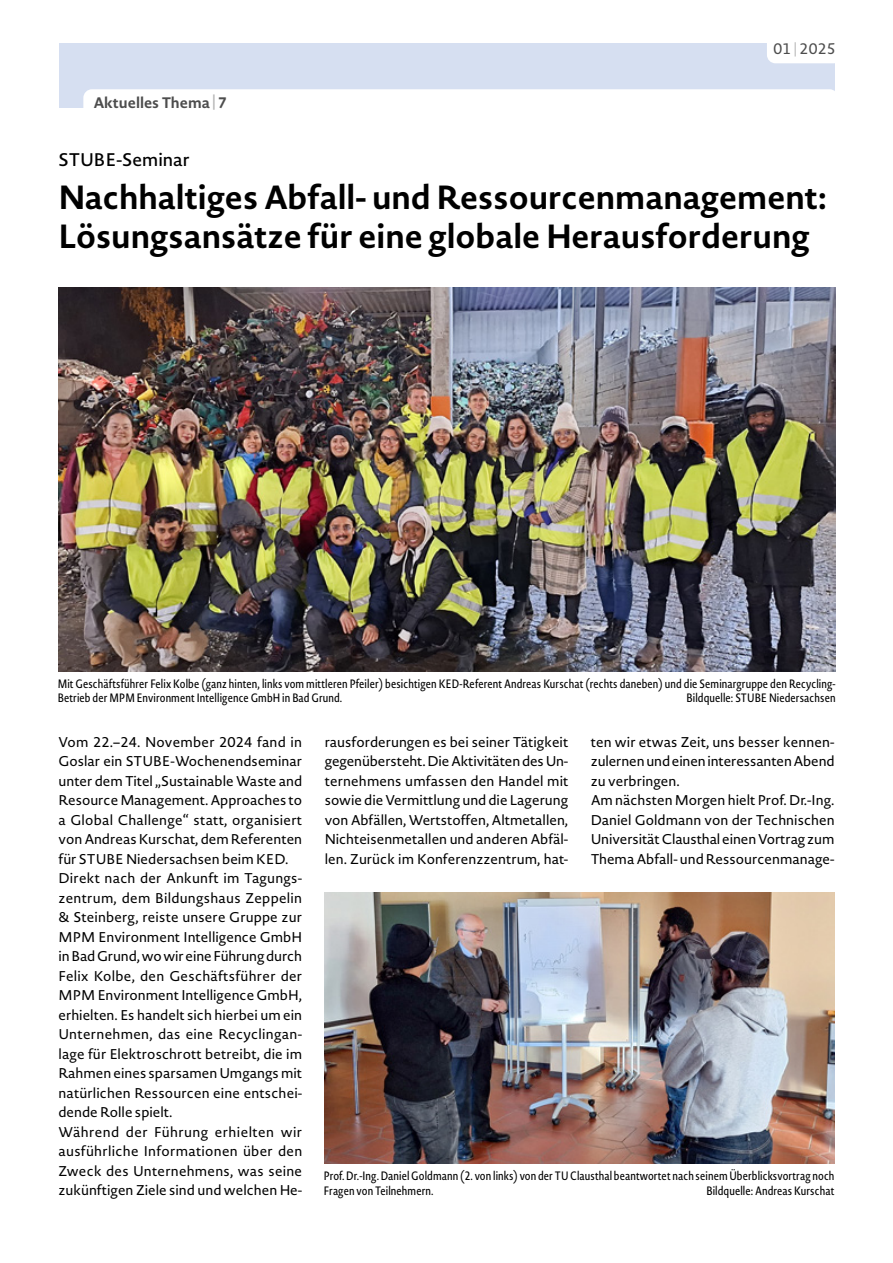
<style>
.page{position:relative;width:893px;height:1263px;background:#fff}
.page>*{position:absolute;margin:0;border:0;box-sizing:border-box;transform-origin:0 0}
.t1{font:700 33px/39px "Novel Sans Pro";color:#000}
.t2{font:500 18px "Novel Sans Pro";color:#000}
.t3{font:700 15px "Novel Sans Pro";color:#4d4d4d}
.t4{font:15px "Novel Sans Pro";letter-spacing:.025em;color:#4d4d4d}
.t5{font:13.95px/19.5px "Novel Sans Pro";color:#000}
.t6{font:12px/14.4px "Novel Sans Cond Pro";letter-spacing:.01em;color:#000}
.s1{color:#b3b3b3}
.s2{font-size:13.95px;color:#b3b3b3}
</style>
<div class="page">
<div style="left:58px;top:44px;width:776px;height:64px;background:#d6dff1"></div>
<div style="left:767px;top:26px;width:75px;height:37px;background:#fff;border-radius:9px"></div>
<div style="left:83px;top:89px;width:755px;height:38px;background:#fff;border-radius:9px"></div>
<img style="left:58px;top:287px;width:778px;height:384px">
<img style="left:324px;top:893px;width:510px;height:271px">
<p class="t3" style="left:93px;top:92px;width:135px">Aktuelles Thema <span class="s1">|</span> 7</p>
<p class="t4" style="left:773px;top:38px;width:64px">01 <span class="s2">|</span> 2025</p>
<p class="t2" style="left:58px;top:147px;width:133px">STUBE-Seminar</p>
<h1 class="t1" style="left:58px;top:177px;width:770px">Nachhaltiges Abfall- und Ressourcenmanagement:<br>Lösungsansätze für eine globale Herausforderung</h1>
<p class="t6" style="left:58px;top:676px;width:779px">Mit Geschäftsführer Felix Kolbe (ganz hinten, links vom mittleren Pfeiler) besichtigen KED-Referent Andreas Kurschat (rechts daneben) und die Seminargruppe den Recycling-<br>Betrieb der MPM Environment Intelligence GmbH in Bad Grund.</p>
<p class="t6" style="left:687px;top:691px;width:150px">Bildquelle: STUBE Niedersachsen</p>
<p class="t5" style="left:58px;top:732px;width:245px">Vom 22.–24. November 2024 fand in Goslar ein STUBE-Wochenendseminar unter dem Titel „Sustainable Waste and Resource Management. Approaches to a Global Challenge“ statt, organisiert von Andreas Kurschat, dem Referenten für STUBE Niedersachsen beim KED.<br>Direkt nach der Ankunft im Tagungs&shy;zentrum, dem Bildungshaus Zeppelin &amp; Steinberg, reiste unsere Gruppe zur MPM Environment Intelligence GmbH in Bad Grund, wo wir eine Führung durch Felix Kolbe, den Geschäftsführer der MPM Environment Intelligence GmbH, erhielten. Es handelt sich hierbei um ein Unternehmen, das eine Recyclingan&shy;lage für Elektroschrott betreibt, die im Rahmen eines sparsamen Umgangs mit natürlichen Ressourcen eine entschei&shy;dende Rolle spielt.<br>Während der Führung erhielten wir ausführliche Informationen über den Zweck des Unternehmens, was seine zukünftigen Ziele sind und welchen He-</p>
<p class="t5" style="left:325px;top:732px;width:245px;text-align:justify">rausforderungen es bei seiner Tätigkeit gegenübersteht. Die Aktivitäten des Un&shy;ternehmens umfassen den Handel mit sowie die Vermittlung und die Lagerung von Abfällen, Wertstoffen, Altmetallen, Nichteisenmetallen und anderen Abfäl&shy;len. Zurück im Konferenzzentrum, hat-</p>
<p class="t5" style="left:591px;top:732px;width:245px">ten wir etwas Zeit, uns besser kennen&shy;zulernen und einen interessanten Abend zu verbringen.<br>Am nächsten Morgen hielt Prof. Dr.-Ing.<br>Daniel Goldmann von der Technischen Universität Clausthal einen Vortrag zum Thema Abfall- und Ressourcenmanage-</p>
<p class="t6" style="left:324px;top:1169px;width:512px">Prof. Dr.-Ing. Daniel Goldmann (2. von links) von der TU Clausthal beantwortet nach seinem Überblicksvortrag noch<br>Fragen von Teilnehmern.</p>
<p class="t6" style="left:706px;top:1183px;width:129px">Bildquelle: Andreas Kurschat</p>
</div>
